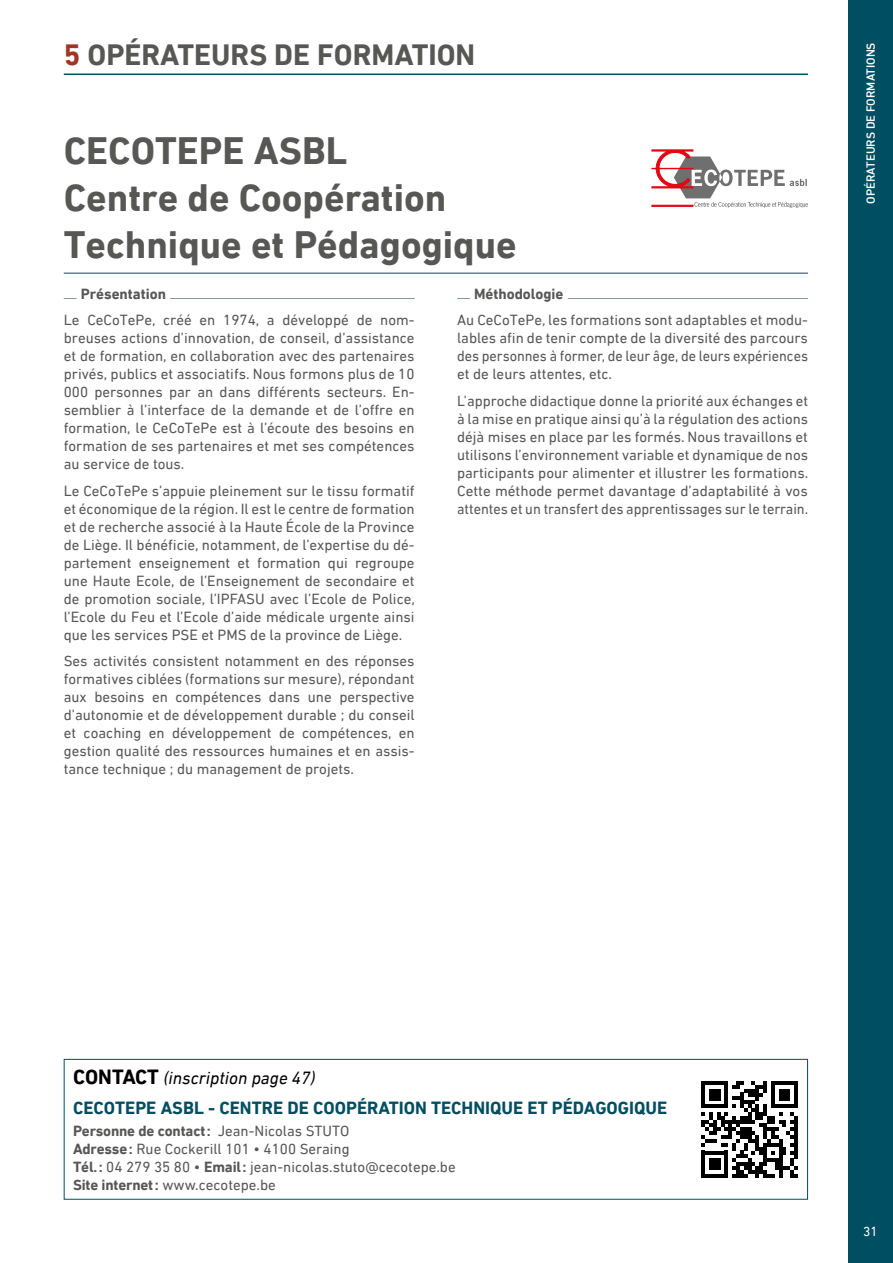
<style>
.page{position:relative;width:893px;height:1263px;background:#fff}
.page>*{position:absolute;margin:0;border:0;box-sizing:border-box;transform-origin:0 0}
.H1_-_Nom_page_pres{font:700 39px/46.8px "DIN Next LT Pro";color:#575756}
.H1_-_Titre_chapitres{font:700 30px "DIN Next LT Pro";color:#575756}
.t1{font:700 18px "DIN Next LT Pro";color:#004e61}
.t2{font:italic 18px "DIN Next LT Pro";color:#000}
.Texte_courant{font:15px/18px "DIN Next LT Pro";color:#575756;text-align:justify}
.H2_-_Titres_1{font:700 15px "DIN Next LT Pro";color:#575756}
.t3{font:13.5px "DIN Next LT Pro";color:#fff}
.t4{font:500 12px "DIN Next LT Pro";color:#fff}
.s1{color:#a13623}
.s2{font-weight:700;font-style:normal;font-size:21px}
.s3{font-weight:400}
.s4{font-weight:700}
</style>
<div class="page">
<div style="left:848px;top:0;width:45px;height:1263px;background:#004e61"></div>
<hr style="left:64px;top:273px;width:744px;height:1px;background:#004e61">
<div style="left:64px;top:1059px;width:744px;height:140px;border:1px solid #004e61"></div>
<svg style="left:652px;top:150px;width:156px;height:58px"></svg>
<hr style="left:64px;top:74px;width:744px;height:1px;background:#004e61">
<hr style="left:64px;top:298px;width:351px;height:1px;background:#8197a5">
<div style="left:77px;top:286px;width:93px;height:14px;background:#fff"></div>
<hr style="left:457px;top:298px;width:351px;height:1px;background:#8197a5">
<div style="left:470px;top:286px;width:98px;height:14px;background:#fff"></div>
<svg style="left:701px;top:1081px;width:97px;height:96px"></svg>
<h1 class="H1_-_Titre_chapitres" style="left:64px;top:37px;width:413px"><span class="s1">5</span> OPÉRATEURS DE FORMATION</h1>
<h1 class="H1_-_Nom_page_pres" style="left:64px;top:127px;width:454px">CECOTEPE ASBL<br>Centre de Coopération<br>Technique et Pédagogique</h1>
<h2 class="H2_-_Titres_1" style="left:81px;top:285px;width:87px">Présentation</h2>
<p class="Texte_courant" style="left:64px;top:311px;width:352px">Le CeCoTePe, créé en 1974, a développé de nom&shy;breuses actions d’innovation, de conseil, d’assistance et de formation, en collaboration avec des partenaires privés, publics et associatifs. Nous formons plus de 10<br>000 personnes par an dans différents secteurs. En&shy;semblier à l’interface de la demande et de l’offre en formation, le CeCoTePe est à l’écoute des besoins en formation de ses partenaires et met ses compétences au service de tous.</p>
<p class="Texte_courant" style="left:64px;top:482px;width:353px">Le CeCoTePe s’appuie pleinement sur le tissu formatif et économique de la région. Il est le centre de formation et de recherche associé à la Haute École de la Province de Liège. Il bénéficie, notamment, de l’expertise du dé&shy;partement enseignement et formation qui regroupe une Haute Ecole, de l’Enseignement de secondaire et de promotion sociale, l’IPFASU avec l’Ecole de Police, l’Ecole du Feu et l’Ecole d’aide médicale urgente ainsi que les services PSE et PMS de la province de Liège.</p>
<p class="Texte_courant" style="left:64px;top:652px;width:352px">Ses activités consistent notamment en des réponses formatives ciblées (formations sur mesure), répondant aux besoins en compétences dans une perspective d’autonomie et de développement durable ; du conseil et coaching en développement de compétences, en gestion qualité des ressources humaines et en assis&shy;tance technique ; du management de projets.</p>
<h2 class="H2_-_Titres_1" style="left:474px;top:285px;width:91px">Méthodologie</h2>
<p class="Texte_courant" style="left:457px;top:311px;width:352px">Au CeCoTePe, les formations sont adaptables et modu&shy;lables afin de tenir compte de la diversité des parcours des personnes à former, de leur âge, de leurs expériences et de leurs attentes, etc.</p>
<p class="Texte_courant" style="left:457px;top:392px;width:353px">L’approche didactique donne la priorité aux échanges et à la mise en pratique ainsi qu’à la régulation des actions déjà mises en place par les formés. Nous travaillons et utilisons l’environnement variable et dynamique de nos participants pour alimenter et illustrer les formations.<br>Cette méthode permet davantage d’adaptabilité à vos attentes et un transfert des apprentissages sur le terrain.</p>
<p class="t4" style="left:864px;top:204px;width:162px;rotate:-90deg">OPÉRATEURS DE FORMATIONS</p>
<p class="t2" style="left:73px;top:1067px;width:244px"><span class="s2">CONTACT</span> (inscription page 47)</p>
<p class="t1" style="left:73px;top:1097px;width:596px">CECOTEPE ASBL - CENTRE DE COOPÉRATION TECHNIQUE ET PÉDAGOGIQUE</p>
<p class="H2_-_Titres_1" style="left:73px;top:1122px;width:278px">Personne de contact: <span class="s3">Jean-Nicolas STUTO</span></p>
<p class="Texte_courant" style="left:73px;top:1140px;width:278px"><span class="s4">Adresse:</span> Rue Cockerill 101 • 4100 Seraing</p>
<p class="Texte_courant" style="left:73px;top:1158px;width:384px"><span class="s4">Tél.:</span> 04 279 35 80 • <span class="s4">Email:</span> jean-nicolas.stuto@cecotepe.be</p>
<p class="Texte_courant" style="left:73px;top:1176px;width:204px"><span class="s4">Site internet:</span> www.cecotepe.be</p>
<p class="t3" style="left:863px;top:1224px;width:16px">31</p>
</div>
